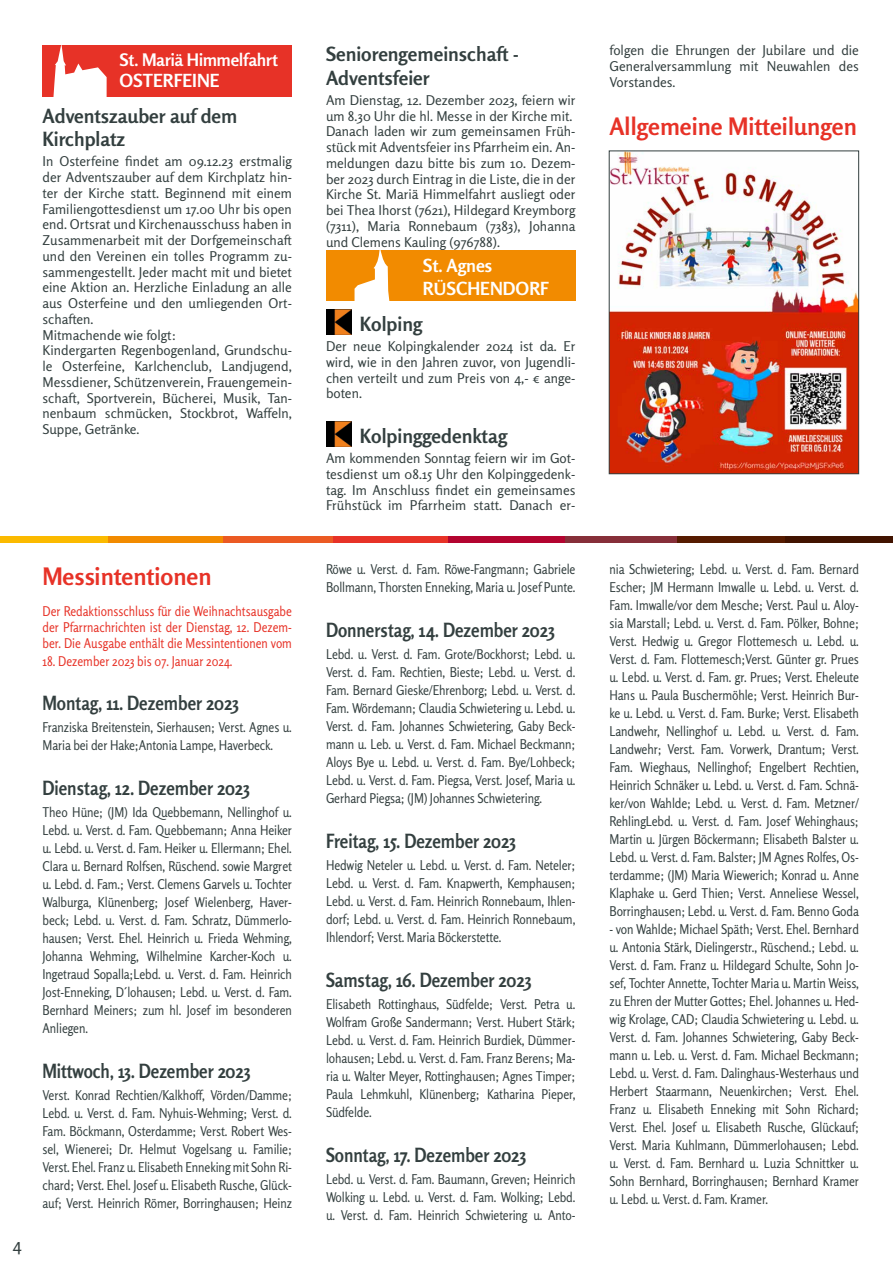
<style>
.page{position:relative;width:893px;height:1263px;background:#fff}
.page>*{position:absolute;margin:0;border:0;box-sizing:border-box;transform-origin:0 0}
.t1{font:700 24px "Rosario";color:#e73227}
.t2{font:700 19.5px "Rosario";color:#333f3f;scale:.88 1}
.t3{font:700 19.5px/23.4px "Rosario";color:#333f3f}
.t4{font:700 18px/22.5px "Rosario";color:#fff}
.t5{font:18px "Rosario";color:#333f3f}
.t6{font:700 17.25px "Rosario";color:#fff}
.t7{font:13.5px/18px "Rosario";color:#333f3f;text-align:justify;scale:.88 1}
.t8{font:13.5px/15.8px "Rosario";color:#333f3f;text-align:justify}
.t9{font:13.5px/15.8px "Rosario";color:#e73227;text-align:justify;scale:.87 1}
</style>
<div class="page">
<div style="left:327px;top:536px;width:122px;height:6px;background:#e73227"></div>
<div style="left:217px;top:536px;width:116px;height:6px;background:#eb5a23"></div>
<div style="left:103px;top:536px;width:120px;height:6px;background:#f28b00"></div>
<div style="left:0;top:536px;width:107px;height:6px;background:#fbba00"></div>
<div style="left:558px;top:536px;width:122px;height:6px;background:#862f39"></div>
<div style="left:448px;top:536px;width:116px;height:6px;background:#b30430"></div>
<div style="left:677px;top:536px;width:116px;height:6px;background:#561b00"></div>
<div style="left:785px;top:536px;width:108px;height:6px;background:#411300"></div>
<div style="left:43px;top:45px;width:249px;height:51px;background:#e73227"></div>
<svg style="left:53px;top:45px;width:54px;height:52px"></svg>
<div style="left:326px;top:250px;width:250px;height:51px;background:#f28b00"></div>
<svg style="left:355px;top:250px;width:35px;height:51px"></svg>
<img style="left:326px;top:309px;width:25px;height:25px">
<img style="left:326px;top:421px;width:25px;height:25px">
<img style="left:611px;top:153px;width:246px;height:319px">
<div style="left:609px;top:151px;width:250px;height:323px;border:1px solid #333f3f"></div>
<p class="t6" style="left:119px;top:50px;width:160px">St. Mariä Himmelfahrt</p>
<h3 class="t4" style="left:119px;top:69px;width:102px">OSTERFEINE</h3>
<h2 class="t3" style="left:43px;top:104px;width:196px">Adventszauber auf dem<br>Kirchplatz</h2>
<p class="t8" style="left:43px;top:154px;width:251px;text-align:left">In Osterfeine findet am 09.12.23 erstmalig der Adventszauber auf dem Kirchplatz hin&shy;ter der Kirche statt. Beginnend mit einem Familiengottesdienst um 17.00 Uhr bis open end. Ortsrat und Kirchenausschuss haben in Zusammenarbeit mit der Dorfgemeinschaft und den Vereinen ein tolles Programm zu&shy;sammengestellt. Jeder macht mit und bietet eine Aktion an. Herzliche Einladung an alle aus Osterfeine und den umliegenden Ort&shy;schaften.<br>Mitmachende wie folgt:<br>Kindergarten Regenbogenland, Grundschu&shy;le Osterfeine, Karlchenclub, Landjugend, Messdiener, Schützenverein, Frauengemein&shy;schaft, Sportverein, Bücherei, Musik, Tan&shy;nenbaum schmücken, Stockbrot, Waffeln, Suppe, Getränke.</p>
<h3 class="t5" style="left:13px;top:1233px;width:10px">4</h3>
<h1 class="t1" style="left:43px;top:561px;width:170px">Messintentionen</h1>
<p class="t9" style="left:43px;top:603px;width:288px">Der Redaktionsschluss für die Weihnachtsausgabe der Pfarrnachrichten ist der Dienstag, 12. Dezem&shy;ber. Die Ausgabe enthält die Messintentionen vom</p>
<p class="t9" style="left:43px;top:653px;width:220px">18. Dezember 2023 bis 07. Januar 2024.</p>
<h2 class="t2" style="left:43px;top:691px;width:225px">Montag, 11. Dezember 2023</h2>
<p class="t7" style="left:43px;top:719px;width:285px">Franziska Breitenstein, Sierhausen; Verst. Agnes u.<br>Maria bei der Hake;Antonia Lampe, Haverbeck.</p>
<h2 class="t2" style="left:43px;top:776px;width:237px">Dienstag, 12. Dezember 2023</h2>
<p class="t7" style="left:43px;top:803px;width:285px">Theo Hüne; (JM) Ida Quebbemann, Nellinghof u.<br>Lebd. u. Verst. d. Fam. Quebbemann; Anna Heiker u. Lebd. u. Verst. d. Fam. Heiker u. Ellermann; Ehel.<br>Clara u. Bernard Rolfsen, Rüschend. sowie Margret u. Lebd. d. Fam.; Verst. Clemens Garvels u. Tochter Walburga, Klünenberg; Josef Wielenberg, Haver&shy;beck; Lebd. u. Verst. d. Fam. Schratz, Dümmerlo&shy;hausen; Verst. Ehel. Heinrich u. Frieda Wehming, Johanna Wehming, Wilhelmine Karcher-Koch u.<br>Ingetraud Sopalla;Lebd. u. Verst. d. Fam. Heinrich Jost-Enneking, D´lohausen; Lebd. u. Verst. d. Fam.<br>Bernhard Meiners; zum hl. Josef im besonderen Anliegen.</p>
<h2 class="t2" style="left:43px;top:1059px;width:238px">Mittwoch, 13. Dezember 2023</h2>
<p class="t7" style="left:43px;top:1086px;width:285px">Verst. Konrad Rechtien/Kalkhoff, Vörden/Damme; Lebd. u. Verst. d. Fam. Nyhuis-Wehming; Verst. d.<br>Fam. Böckmann, Osterdamme; Verst. Robert Wes&shy;sel, Wienerei; Dr. Helmut Vogelsang u. Familie; Verst. Ehel. Franz u. Elisabeth Enneking mit Sohn Ri&shy;chard; Verst. Ehel. Josef u. Elisabeth Rusche, Glück&shy;auf; Verst. Heinrich Römer, Borringhausen; Heinz</p>
<h2 class="t3" style="left:326px;top:43px;width:194px">Seniorengemeinschaft -<br>Adventsfeier</h2>
<p class="t8" style="left:326px;top:92px;width:251px;text-align:left">Am Dienstag, 12. Dezember 2023, feiern wir um 8.30 Uhr die hl. Messe in der Kirche mit.<br>Danach laden wir zum gemeinsamen Früh&shy;stück mit Adventsfeier ins Pfarrheim ein. An&shy;meldungen dazu bitte bis zum 10. Dezem&shy;ber 2023 durch Eintrag in die Liste, die in der Kirche St. Mariä Himmelfahrt ausliegt oder bei Thea Ihorst (7621), Hildegard Kreymborg (7311), Maria Ronnebaum (7383), Johanna und Clemens Kauling (976788).</p>
<h3 class="t4" style="left:423px;top:254px;width:128px">St. Agnes<br>RÜSCHENDORF</h3>
<h2 class="t3" style="left:360px;top:312px;width:64px">Kolping</h2>
<p class="t8" style="left:326px;top:338px;width:251px">Der neue Kolpingkalender 2024 ist da. Er wird, wie in den Jahren zuvor, von Jugendli&shy;chen verteilt und zum Preis von 4,- € ange&shy;boten.</p>
<h2 class="t3" style="left:360px;top:424px;width:149px">Kolpinggedenktag</h2>
<p class="t8" style="left:326px;top:450px;width:251px">Am kommenden Sonntag feiern wir im Got&shy;tesdienst um 08.15 Uhr den Kolpinggedenk&shy;tag. Im Anschluss findet ein gemeinsames Frühstück im Pfarrheim statt. Danach er-</p>
<p class="t7" style="left:326px;top:560px;width:285px">Röwe u. Verst. d. Fam. Röwe-Fangmann; Gabriele<br>Bollmann, Thorsten Enneking, Maria u. Josef Punte.</p>
<h2 class="t2" style="left:326px;top:618px;width:261px">Donnerstag, 14. Dezember 2023</h2>
<p class="t7" style="left:326px;top:645px;width:285px">Lebd. u. Verst. d. Fam. Grote/Bockhorst; Lebd. u.<br>Verst. d. Fam. Rechtien, Bieste; Lebd. u. Verst. d.<br>Fam. Bernard Gieske/Ehrenborg; Lebd. u. Verst. d.<br>Fam. Wördemann; Claudia Schwietering u. Lebd. u.<br>Verst. d. Fam. Johannes Schwietering, Gaby Beck&shy;mann u. Leb. u. Verst. d. Fam. Michael Beckmann; Aloys Bye u. Lebd. u. Verst. d. Fam. Bye/Lohbeck; Lebd. u. Verst. d. Fam. Piegsa, Verst. Josef, Maria u.<br>Gerhard Piegsa; (JM) Johannes Schwietering.</p>
<h2 class="t2" style="left:326px;top:829px;width:217px">Freitag, 15. Dezember 2023</h2>
<p class="t7" style="left:326px;top:856px;width:285px">Hedwig Neteler u. Lebd. u. Verst. d. Fam. Neteler; Lebd. u. Verst. d. Fam. Knapwerth, Kemphausen; Lebd. u. Verst. d. Fam. Heinrich Ronnebaum, Ihlen&shy;dorf; Lebd. u. Verst. d. Fam. Heinrich Ronnebaum, Ihlendorf; Verst. Maria Böckerstette.</p>
<h2 class="t2" style="left:326px;top:968px;width:235px">Samstag, 16. Dezember 2023</h2>
<p class="t7" style="left:326px;top:995px;width:285px">Elisabeth Rottinghaus, Südfelde; Verst. Petra u.<br>Wolfram Große Sandermann; Verst. Hubert Stärk; Lebd. u. Verst. d. Fam. Heinrich Burdiek, Dümmer&shy;lohausen; Lebd. u. Verst. d. Fam. Franz Berens; Ma&shy;ria u. Walter Meyer, Rottinghausen; Agnes Timper; Paula Lehmkuhl, Klünenberg; Katharina Pieper, Südfelde.</p>
<h2 class="t2" style="left:326px;top:1143px;width:229px">Sonntag, 17. Dezember 2023</h2>
<p class="t7" style="left:326px;top:1170px;width:285px">Lebd. u. Verst. d. Fam. Baumann, Greven; Heinrich Wolking u. Lebd. u. Verst. d. Fam. Wolking; Lebd. u. Verst. d. Fam. Heinrich Schwietering u. Anto-</p>
<p class="t8" style="left:609px;top:43px;width:251px">folgen die Ehrungen der Jubilare und die Generalversammlung mit Neuwahlen des Vorstandes.</p>
<h1 class="t1" style="left:609px;top:112px;width:249px">Allgemeine Mitteilungen</h1>
<p class="t7" style="left:609px;top:560px;width:285px">nia Schwietering; Lebd. u. Verst. d. Fam. Bernard Escher; JM Hermann Imwalle u. Lebd. u. Verst. d.<br>Fam. Imwalle/vor dem Mesche; Verst. Paul u. Aloy&shy;sia Marstall; Lebd. u. Verst. d. Fam. Pölker, Bohne; Verst. Hedwig u. Gregor Flottemesch u. Lebd. u.<br>Verst. d. Fam. Flottemesch;Verst. Günter gr. Prues u. Lebd. u. Verst. d. Fam. gr. Prues; Verst. Eheleute Hans u. Paula Buschermöhle; Verst. Heinrich Bur&shy;ke u. Lebd. u. Verst. d. Fam. Burke; Verst. Elisabeth Landwehr, Nellinghof u. Lebd. u. Verst. d. Fam.<br>Landwehr; Verst. Fam. Vorwerk, Drantum; Verst.<br>Fam. Wieghaus, Nellinghof; Engelbert Rechtien, Heinrich Schnäker u. Lebd. u. Verst. d. Fam. Schnä&shy;ker/von Wahlde; Lebd. u. Verst. d. Fam. Metzner/ RehlingLebd. u. Verst. d. Fam. Josef Wehinghaus; Martin u. Jürgen Böckermann; Elisabeth Balster u.<br>Lebd. u. Verst. d. Fam. Balster; JM Agnes Rolfes, Os&shy;terdamme; (JM) Maria Wiewerich; Konrad u. Anne Klaphake u. Gerd Thien; Verst. Anneliese Wessel, Borringhausen; Lebd. u. Verst. d. Fam. Benno Goda</p>
<p class="t7" style="left:609px;top:920px;width:285px">- von Wahlde; Michael Späth; Verst. Ehel. Bernhard u. Antonia Stärk, Dielingerstr., Rüschend.; Lebd. u.<br>Verst. d. Fam. Franz u. Hildegard Schulte, Sohn Jo&shy;sef, Tochter Annette, Tochter Maria u. Martin Weiss, zu Ehren der Mutter Gottes; Ehel. Johannes u. Hed&shy;wig Krolage, CAD; Claudia Schwietering u. Lebd. u.<br>Verst. d. Fam. Johannes Schwietering, Gaby Beck&shy;mann u. Leb. u. Verst. d. Fam. Michael Beckmann; Lebd. u. Verst. d. Fam. Dalinghaus-Westerhaus und Herbert Staarmann, Neuenkirchen; Verst. Ehel.<br>Franz u. Elisabeth Enneking mit Sohn Richard; Verst. Ehel. Josef u. Elisabeth Rusche, Glückauf; Verst. Maria Kuhlmann, Dümmerlohausen; Lebd. u. Verst. d. Fam. Bernhard u. Luzia Schnittker u.<br>Sohn Bernhard, Borringhausen; Bernhard Kramer u. Lebd. u. Verst. d. Fam. Kramer.</p>
</div>
